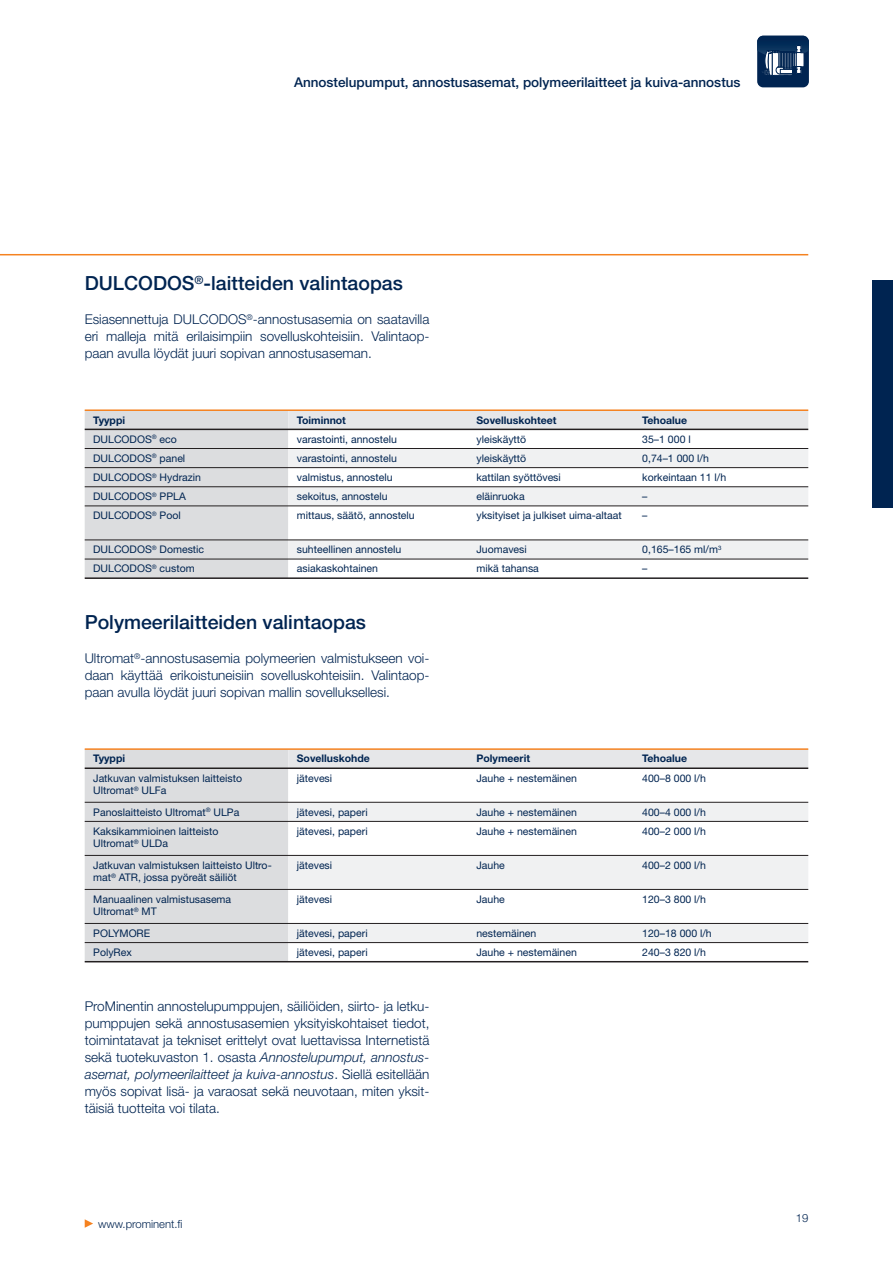
<style>
.page{position:relative;width:893px;height:1262px;background:#fff}
.page>*{position:absolute;margin:0;border:0;box-sizing:border-box;transform-origin:0 0}
.t1{font:500 19.5px "Helvetica Neue";color:#002451}
.t2{font:300 13.5px/17px "Helvetica Neue";color:#002451;text-align:justify}
.t3{font:500 13.5px "Helvetica Neue";color:#002451}
.t4{font:300 11.25px "Helvetica Neue";color:#002451}
.t5{font:10.5px/12.6px "Helvetica Neue";color:#002451}
.t6{font:700 10.5px "Helvetica Neue";color:#002451}
.s1{font-style:italic}
</style>
<div class="page">
<svg style="left:85px;top:1219px;width:8px;height:9px"></svg>
<hr style="left:0;top:254px;width:807px;height:1px;background:#f58220">
<svg style="left:85px;top:411px;width:722px;height:166px;background:#dadbdd"></svg>
<svg style="left:288px;top:430px;width:519px;height:147px"></svg>
<svg style="left:288px;top:449px;width:519px;height:110px;fill:#f0f1f2"></svg>
<hr style="left:85px;top:409px;width:722px;height:2px;background:#f58220">
<hr style="left:85px;top:429px;width:722px;height:1px;background:#231f20">
<hr style="left:85px;top:577px;width:722px;height:2px;background:#231f20">
<hr style="left:85px;top:448px;width:722px;height:1px;background:#231f20">
<hr style="left:85px;top:467px;width:722px;height:1px;background:#231f20">
<hr style="left:85px;top:487px;width:722px;height:1px;background:#231f20">
<hr style="left:85px;top:506px;width:722px;height:1px;background:#231f20">
<hr style="left:85px;top:540px;width:722px;height:1px;background:#231f20">
<hr style="left:85px;top:559px;width:722px;height:1px;background:#231f20">
<svg style="left:85px;top:750px;width:722px;height:211px"></svg>
<hr style="left:85px;top:748px;width:722px;height:2px;background:#f58220">
<hr style="left:85px;top:767px;width:722px;height:2px;background:#231f20">
<hr style="left:85px;top:961px;width:722px;height:1px;background:#231f20">
<hr style="left:85px;top:942px;width:722px;height:1px;background:#231f20">
<hr style="left:85px;top:802px;width:722px;height:1px;background:#231f20">
<hr style="left:85px;top:821px;width:722px;height:1px;background:#231f20">
<hr style="left:85px;top:855px;width:722px;height:1px;background:#231f20">
<hr style="left:85px;top:889px;width:722px;height:1px;background:#231f20">
<hr style="left:85px;top:923px;width:722px;height:1px;background:#231f20">
<div style="left:871px;top:280px;width:21px;height:228px;background:#002451"></div>
<div style="left:756px;top:36px;width:52px;height:51px;background:#002451;border-radius:6px"></div>
<svg style="left:756px;top:36px;width:52px;height:42px"></svg>
<p class="t3" style="left:294px;top:78px;width:448px">Annostelupumput, annostusasemat, polymeerilaitteet ja kuiva-annostus</p>
<h1 class="t1" style="left:85px;top:276px;width:319px">DULCODOS<sup>®</sup>-laitteiden valintaopas</h1>
<p class="t2" style="left:85px;top:312px;width:346px">Esiasennettuja DULCODOS<sup>®</sup>-annostusasemia on saatavilla eri malleja mitä erilaisimpiin sovelluskohteisiin. Valintaop&shy;paan avulla löydät juuri sopivan annostusaseman.</p>
<p class="t6" style="left:93px;top:416px;width:33px">Tyyppi</p>
<p class="t6" style="left:297px;top:416px;width:51px">Toiminnot</p>
<p class="t6" style="left:476px;top:416px;width:82px">Sovelluskohteet</p>
<p class="t6" style="left:642px;top:416px;width:46px">Tehoalue</p>
<p class="t5" style="left:93px;top:434px;width:85px">DULCODOS<sup>®</sup> eco</p>
<p class="t5" style="left:297px;top:434px;width:101px">varastointi, annostelu</p>
<p class="t5" style="left:476px;top:434px;width:51px">yleiskäyttö</p>
<p class="t5" style="left:642px;top:434px;width:50px">35–1 000 l</p>
<p class="t5" style="left:93px;top:453px;width:94px">DULCODOS<sup>®</sup> panel</p>
<p class="t5" style="left:297px;top:453px;width:101px">varastointi, annostelu</p>
<p class="t5" style="left:476px;top:453px;width:51px">yleiskäyttö</p>
<p class="t5" style="left:642px;top:453px;width:68px">0,74–1 000 l/h</p>
<p class="t5" style="left:93px;top:472px;width:109px">DULCODOS<sup>®</sup> Hydrazin</p>
<p class="t5" style="left:297px;top:472px;width:97px">valmistus, annostelu</p>
<p class="t5" style="left:476px;top:472px;width:86px">kattilan syöttövesi</p>
<p class="t5" style="left:642px;top:472px;width:85px">korkeintaan 11 l/h</p>
<p class="t5" style="left:93px;top:491px;width:94px">DULCODOS<sup>®</sup> PPLA</p>
<p class="t5" style="left:297px;top:491px;width:92px">sekoitus, annostelu</p>
<p class="t5" style="left:476px;top:491px;width:50px">eläinruoka</p>
<p class="t5" style="left:642px;top:491px;width:7px">–</p>
<p class="t5" style="left:93px;top:510px;width:89px">DULCODOS<sup>®</sup> Pool</p>
<p class="t5" style="left:297px;top:510px;width:119px">mittaus, säätö, annostelu</p>
<p class="t5" style="left:476px;top:510px;width:147px">yksityiset ja julkiset uima-altaat</p>
<p class="t5" style="left:642px;top:510px;width:7px">–</p>
<p class="t5" style="left:93px;top:544px;width:112px">DULCODOS<sup>®</sup> Domestic</p>
<p class="t5" style="left:297px;top:544px;width:106px">suhteellinen annostelu</p>
<p class="t5" style="left:476px;top:544px;width:52px">Juomavesi</p>
<p class="t5" style="left:642px;top:544px;width:81px">0,165–165 ml/m<sup>3</sup></p>
<p class="t5" style="left:93px;top:563px;width:103px">DULCODOS<sup>®</sup> custom</p>
<p class="t5" style="left:297px;top:563px;width:83px">asiakaskohtainen</p>
<p class="t5" style="left:476px;top:563px;width:64px">mikä tahansa</p>
<p class="t5" style="left:642px;top:563px;width:7px">–</p>
<h1 class="t1" style="left:85px;top:615px;width:283px">Polymeerilaitteiden valintaopas</h1>
<p class="t2" style="left:85px;top:651px;width:346px">Ultromat<sup>®</sup>-annostusasemia polymeerien valmistukseen voi&shy;daan käyttää erikoistuneisiin sovelluskohteisiin. Valintaop&shy;paan avulla löydät juuri sopivan mallin sovelluksellesi.</p>
<p class="t6" style="left:93px;top:755px;width:33px">Tyyppi</p>
<p class="t6" style="left:297px;top:755px;width:75px">Sovelluskohde</p>
<p class="t6" style="left:476px;top:755px;width:55px">Polymeerit</p>
<p class="t6" style="left:642px;top:755px;width:46px">Tehoalue</p>
<p class="t5" style="left:93px;top:773px;width:150px">Jatkuvan valmistuksen laitteisto<br>Ultromat<sup>®</sup> ULFa</p>
<p class="t5" style="left:297px;top:773px;width:37px">jätevesi</p>
<p class="t5" style="left:476px;top:773px;width:102px">Jauhe + nestemäinen</p>
<p class="t5" style="left:642px;top:773px;width:65px">400–8 000 l/h</p>
<p class="t5" style="left:93px;top:807px;width:148px">Panoslaitteisto Ultromat<sup>®</sup> ULPa</p>
<p class="t5" style="left:297px;top:807px;width:72px">jätevesi, paperi</p>
<p class="t5" style="left:476px;top:807px;width:102px">Jauhe + nestemäinen</p>
<p class="t5" style="left:642px;top:807px;width:65px">400–4 000 l/h</p>
<p class="t5" style="left:93px;top:826px;width:127px">Kaksikammioinen laitteisto<br>Ultromat<sup>®</sup> ULDa</p>
<p class="t5" style="left:297px;top:826px;width:72px">jätevesi, paperi</p>
<p class="t5" style="left:476px;top:826px;width:102px">Jauhe + nestemäinen</p>
<p class="t5" style="left:642px;top:826px;width:65px">400–2 000 l/h</p>
<p class="t5" style="left:93px;top:860px;width:180px">Jatkuvan valmistuksen laitteisto Ultro&shy;mat<sup>®</sup> ATR, jossa pyöreät säiliöt</p>
<p class="t5" style="left:297px;top:860px;width:37px">jätevesi</p>
<p class="t5" style="left:476px;top:860px;width:30px">Jauhe</p>
<p class="t5" style="left:642px;top:860px;width:65px">400–2 000 l/h</p>
<p class="t5" style="left:93px;top:894px;width:139px">Manuaalinen valmistusasema<br>Ultromat<sup>®</sup> MT</p>
<p class="t5" style="left:297px;top:894px;width:37px">jätevesi</p>
<p class="t5" style="left:476px;top:894px;width:30px">Jauhe</p>
<p class="t5" style="left:642px;top:894px;width:65px">120–3 800 l/h</p>
<p class="t5" style="left:93px;top:928px;width:58px">POLYMORE</p>
<p class="t5" style="left:297px;top:928px;width:72px">jätevesi, paperi</p>
<p class="t5" style="left:476px;top:928px;width:61px">nestemäinen</p>
<p class="t5" style="left:642px;top:928px;width:71px">120–18 000 l/h</p>
<p class="t5" style="left:93px;top:947px;width:40px">PolyRex</p>
<p class="t5" style="left:297px;top:947px;width:72px">jätevesi, paperi</p>
<p class="t5" style="left:476px;top:947px;width:102px">Jauhe + nestemäinen</p>
<p class="t5" style="left:642px;top:947px;width:65px">240–3 820 l/h</p>
<p class="t2" style="left:85px;top:999px;width:346px">ProMinentin annostelupumppujen, säiliöiden, siirto- ja letku&shy;pumppujen sekä annostusasemien yksityiskohtaiset tiedot, toimintatavat ja tekniset erittelyt ovat luettavissa Internetistä sekä tuotekuvaston 1. osasta <span class="s1">Annostelupumput, annostus&shy;asemat, polymeerilaitteet ja kuiva-annostus</span>. Siellä esitellään myös sopivat lisä- ja varaosat sekä neuvotaan, miten yksit&shy;täisiä tuotteita voi tilata.</p>
<p class="t4" style="left:98px;top:1220px;width:86px">www.prominent.fi</p>
<p class="t4" style="left:795px;top:1214px;width:14px">19</p>
</div>
